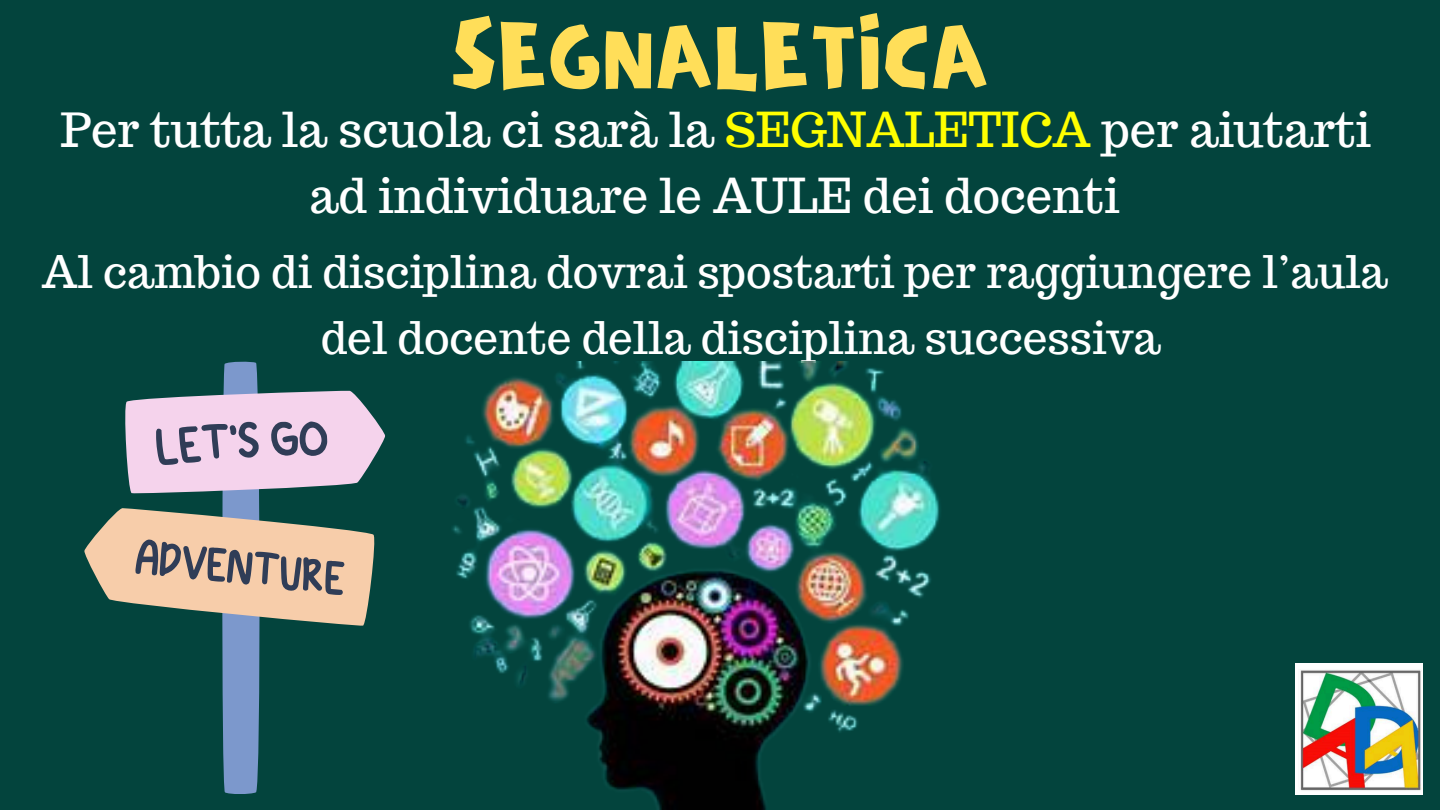
<style>
.page{position:relative;width:1440px;height:810px;background:#03443d}
.page>*{position:absolute;margin:0;border:0;box-sizing:border-box;transform-origin:0 0}
.t1{font:104px "NF PAGKAKI Regular";color:#ffde59}
.t2{font:47.1px "Trocchi";color:#fff}
.t3{font:44px "Trocchi";color:#fff}
.s1{color:#ff0}
</style>
<div class="page">
<img style="left:1295px;top:664px;width:128px;height:130px">
<img style="left:452px;top:361px;width:488px;height:449px">
<svg style="left:84px;top:361px;width:301px;height:433px"></svg>
<p class="t1" style="left:450px;top:-7px;width:541px">SEGNALETICA</p>
<p class="t2" style="left:60px;top:99px;width:1312px">Per tutta la scuola ci sarà la <span class="s1">SEGNALETICA</span> per aiutarti</p>
<p class="t2" style="left:309px;top:165px;width:811px">ad individuare le AULE dei docenti</p>
<p class="t3" style="left:42px;top:243px;width:1348px">Al cambio di disciplina dovrai spostarti per raggiungere l’aula</p>
<p class="t3" style="left:321px;top:309px;width:841px">del docente della disciplina successiva</p>
</div>
